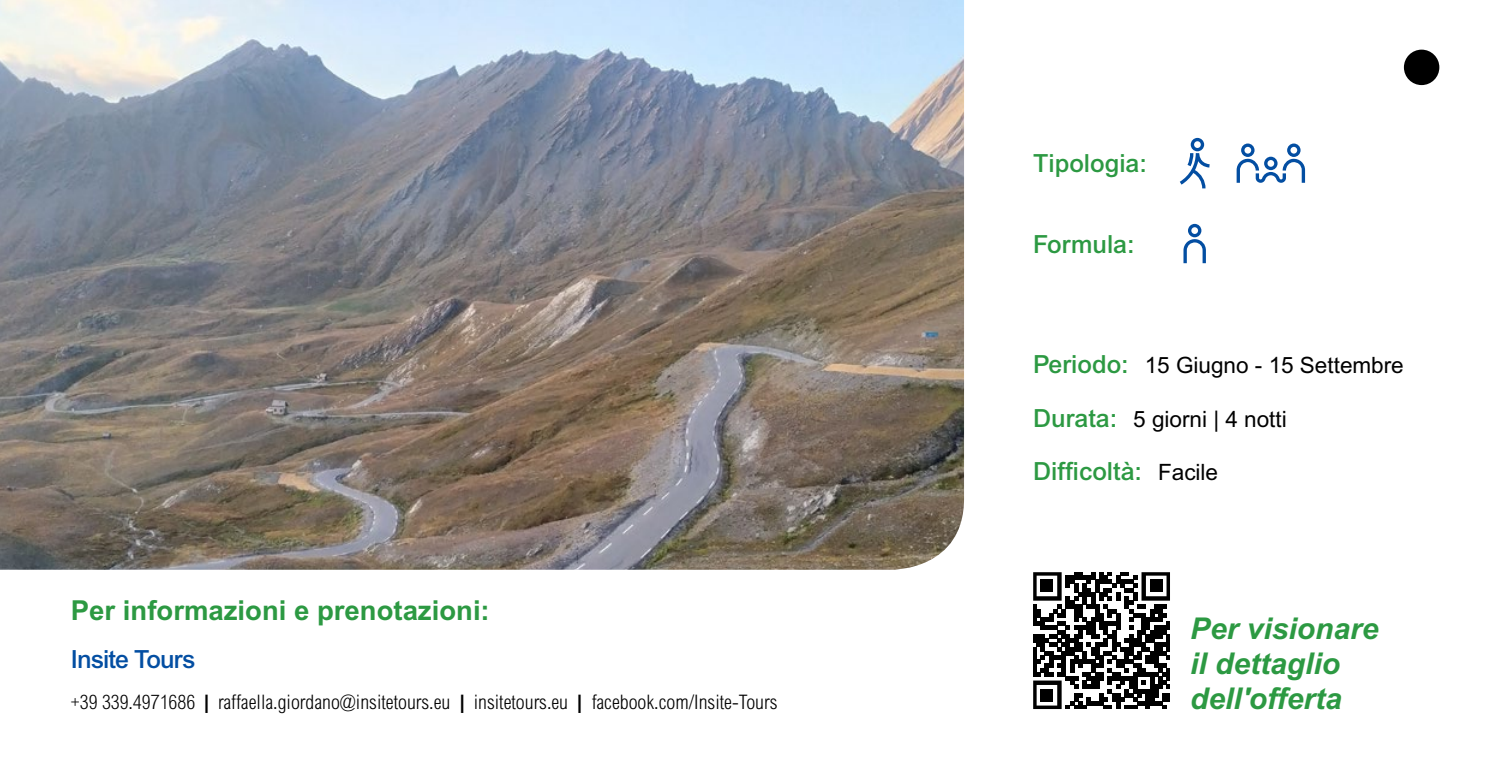
<style>
.page{position:relative;width:1489px;height:780px;background:#fff}
.page>*{position:absolute;margin:0;border:0;box-sizing:border-box;transform-origin:0 0}
.t1{font:italic 700 30px/35px "Arial MT Std";color:#2c9942}
.t2{font:700 27.5px "Arial MT Std";color:#2c9942}
.t3{font:500 25px/53.5px "Arial MT Std";color:#2c9942}
.t4{font:500 25px "Arial MT Std";letter-spacing:-.035em;color:#034ea2}
.t5{font:22.5px "Arial MT Std";color:#000}
.t6{font:300 condensed 20px "Arial MT Std";color:#000}
.s1{font-weight:700}
</style>
<div class="page">
<img style="left:0;top:0;width:964px;height:569px">
<svg style="left:1183px;top:224px;width:22px;height:39px"></svg>
<svg style="left:1236px;top:143px;width:68px;height:40px"></svg>
<svg style="left:1179px;top:138px;width:30px;height:50px"></svg>
<svg style="left:1033px;top:572px;width:136px;height:137px"></svg>
<div style="left:1040px;top:579px;width:13px;height:13px;background:#000"></div>
<div style="left:1149px;top:579px;width:13px;height:13px;background:#000"></div>
<div style="left:1040px;top:689px;width:13px;height:12px;background:#000"></div>
<div style="left:1403px;top:50px;width:36px;height:35px;background:#000;border-radius:50%"></div>
<h2 class="t2" style="left:71px;top:594px;width:420px">Per informazioni e prenotazioni:</h2>
<p class="t4" style="left:71px;top:644px;width:126px">Insite Tours</p>
<p class="t6" style="left:71px;top:690px;width:708px">+39 339.4971686 <span class="s1">|</span> raffaella.giordano@insitetours.eu <span class="s1">|</span> insitetours.eu <span class="s1">|</span> facebook.com/Insite-Tours</p>
<p class="t3" style="left:1033px;top:136px;width:115px">Tipologia:</p>
<p class="t3" style="left:1033px;top:217px;width:103px">Formula:</p>
<p class="t3" style="left:1033px;top:337px;width:110px">Periodo:<br>Durata:<br>Difficoltà:</p>
<p class="t5" style="left:1144px;top:352px;width:260px">15 Giugno - 15 Settembre</p>
<p class="t5" style="left:1133px;top:406px;width:155px">5 giorni | 4 notti</p>
<p class="t5" style="left:1157px;top:459px;width:62px">Facile</p>
<h1 class="t1" style="left:1189px;top:610px;width:190px">Per visionare il dettaglio dell'offerta</h1>
</div>
